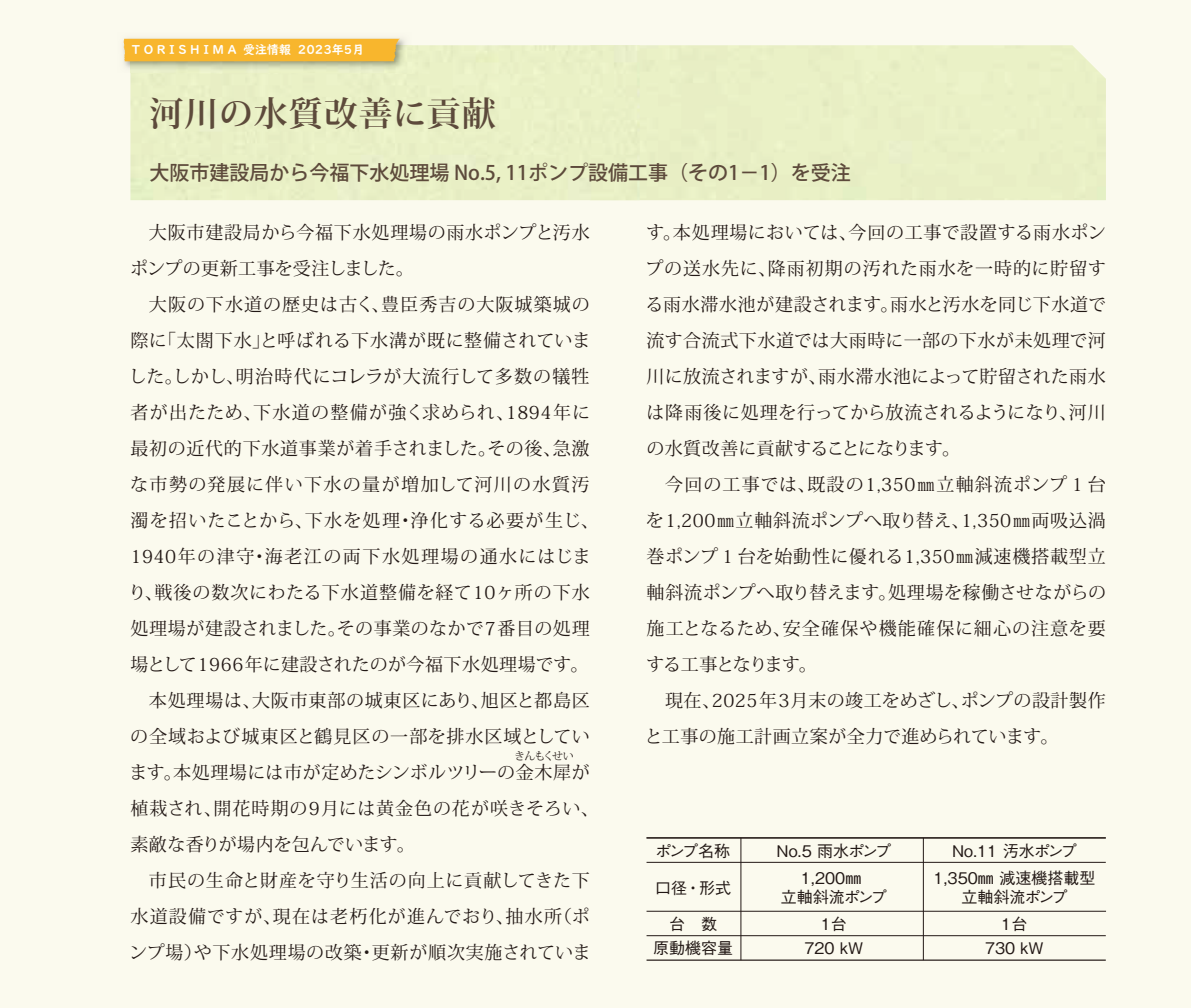
<style>
.page{position:relative;width:1191px;height:1008px;background:#fbfaee}
.page>*{position:absolute;margin:0;border:0;box-sizing:border-box;transform-origin:0 0}
.t1{font:700 34px "Koz Min Pr 6 N";letter-spacing:.03em;color:#5d4a3b}
.t2{font:500 20px "Koz Go Pr 6 N";color:#5d4a3b}
.t3{font:18px/36px "Koz Min Pr 6 N";letter-spacing:.035em;color:#221815}
.t4{font:18px "Koz Min Pr 6 N";letter-spacing:.07em;color:#221815}
.t5{font:18px "Koz Min Pr 6 N";letter-spacing:.06em;color:#221815}
.t6{font:18px "Koz Min Pr 6 N";letter-spacing:.065em;color:#221815}
.t7{font:18px "Koz Min Pr 6 N";letter-spacing:.08em;color:#221815}
.t8{font:18px "Koz Min Pr 6 N";letter-spacing:.015em;color:#221815}
.t9{font:18px "Koz Min Pr 6 N";letter-spacing:.01em;color:#221815}
.t10{font:500 16px/27.2px "Gothic BBB Pro";color:#221815;text-align:center}
.t11{font:12px "UD Digi Kyokasho NK B";color:#fff}
.t12{font:11px "Koz Min Pr 6 N";letter-spacing:-.1em;color:#221815}
</style>
<div class="page">
<div style="left:639px;top:45px;width:467px;height:155px;background:#eaf1c6"></div>
<div style="left:130px;top:45px;width:509px;height:155px;background:#eaf1c6"></div>
<img style="left:118px;top:33px;width:293px;height:40px">
<img style="left:130px;top:45px;width:281px;height:28px">
<div style="left:123px;top:39px;width:277px;height:22px;background:#f8b62d"></div>
<hr style="left:646px;top:911px;width:460px;height:1px;background:#221815">
<hr style="left:646px;top:862px;width:459px;height:1px;background:#221815">
<hr style="left:646px;top:837px;width:459px;height:1px;background:#221815">
<hr style="left:646px;top:935px;width:459px;height:1px;background:#221815">
<hr style="left:646px;top:959px;width:459px;height:1px;background:#221815">
<hr style="left:740px;top:838px;width:1px;height:122px;background:#221815">
<hr style="left:923px;top:838px;width:1px;height:122px;background:#221815">
<p class="t11" style="left:132px;top:43px;width:234px">T O R I S H I M A　受注情報　2023年5月</p>
<h1 class="t1" style="left:149px;top:94px;width:348px">河川の水質改善に貢献</h1>
<p class="t2" style="left:149px;top:161px;width:702px">大阪市建設局から今福下水処理場 No.5, 11ポンプ設備工事（その1－1）を受注</p>
<p class="t3" style="left:130px;top:214px;width:461px;text-indent:19px">大阪市建設局から今福下水処理場の雨水ポンプと汚水ポンプの更新工事を受注しました。</p>
<p class="t5" style="left:149px;top:294px;width:442px">大阪の下水道の歴史は古く、豊臣秀吉の大阪城築城の</p>
<p class="t3" style="left:130px;top:322px;width:461px">際に「太閤下水」と呼ばれる下水溝が既に整備されていま</p>
<p class="t5" style="left:129px;top:366px;width:462px">した。しかし、明治時代にコレラが大流行して多数の犠牲</p>
<p class="t6" style="left:130px;top:402px;width:461px">者が出たため、下水道の整備が強く求められ、1894年に</p>
<p class="t3" style="left:130px;top:430px;width:460px">最初の近代的下水道事業が着手されました。その後、急激</p>
<p class="t4" style="left:130px;top:474px;width:461px">な市勢の発展に伴い下水の量が増加して河川の水質汚</p>
<p class="t4" style="left:130px;top:510px;width:470px">濁を招いたことから、下水を処理・浄化する必要が生じ、</p>
<p class="t7" style="left:130px;top:546px;width:462px">1940年の津守・海老江の両下水処理場の通水にはじま</p>
<p class="t3" style="left:128px;top:574px;width:463px">り、戦後の数次にわたる下水道整備を経て10ヶ所の下水</p>
<p class="t3" style="left:130px;top:610px;width:461px">処理場が建設されました。その事業のなかで7番目の処理</p>
<p class="t3" style="left:130px;top:646px;width:459px">場として1966年に建設されたのが今福下水処理場です。</p>
<p class="t3" style="left:149px;top:682px;width:442px">本処理場は、大阪市東部の城東区にあり、旭区と都島区</p>
<p class="t3" style="left:130px;top:718px;width:461px">の全域および城東区と鶴見区の一部を排水区域としてい</p>
<p class="t8" style="left:129px;top:762px;width:462px">ます。本処理場には市が定めたシンボルツリーの金木犀が</p>
<p class="t3" style="left:130px;top:790px;width:470px">植栽され、開花時期の9月には黄金色の花が咲きそろい、</p>
<p class="t9" style="left:130px;top:834px;width:286px">素敵な香りが場内を包んでいます。</p>
<p class="t3" style="left:149px;top:862px;width:442px">市民の生命と財産を守り生活の向上に貢献してきた下</p>
<p class="t4" style="left:130px;top:906px;width:461px">水道設備ですが、現在は老朽化が進んでおり、抽水所（ポ</p>
<p class="t3" style="left:129px;top:934px;width:463px">ンプ場）や下水処理場の改築・更新が順次実施されていま</p>
<p class="t12" style="left:514px;top:750px;width:61px">きんもくせい</p>
<p class="t3" style="left:645px;top:214px;width:462px;text-align:justify">す。本処理場においては、今回の工事で設置する雨水ポンプの送水先に、降雨初期の汚れた雨水を一時的に貯留する雨水滞水池が建設されます。雨水と汚水を同じ下水道で流す合流式下水道では大雨時に一部の下水が未処理で河川に放流されますが、雨水滞水池によって貯留された雨水は降雨後に処理を行ってから放流されるようになり、河川の水質改善に貢献することになります。</p>
<p class="t3" style="left:646px;top:466px;width:461px;text-align:justify;text-indent:19px">今回の工事では、既設の1,350㎜立軸斜流ポンプ１台を1,200㎜立軸斜流ポンプへ取り替え、1,350㎜両吸込渦巻ポンプ１台を始動性に優れる1,350㎜減速機搭載型立軸斜流ポンプへ取り替えます。処理場を稼働させながらの施工となるため、安全確保や機能確保に細心の注意を要する工事となります。</p>
<p class="t3" style="left:644px;top:682px;width:463px;text-indent:21px">現在、2025年3月末の竣工をめざし、ポンプの設計製作と工事の施工計画立案が全力で進められています。</p>
<p class="t10" style="left:655px;top:835px;width:76px">ポンプ名称</p>
<p class="t10" style="left:655px;top:872px;width:77px">口径・形式</p>
<p class="t10" style="left:653px;top:909px;width:81px;line-height:24.4px">台　数<br>原動機容量</p>
<p class="t10" style="left:776px;top:835px;width:116px">No.5 雨水ポンプ<br>1,200㎜</p>
<p class="t10" style="left:781px;top:881px;width:108px">立軸斜流ポンプ<br>1台</p>
<p class="t10" style="left:804px;top:932px;width:60px">720 kW</p>
<p class="t10" style="left:933px;top:835px;width:163px">No.11 汚水ポンプ<br>1,350㎜ 減速機搭載型</p>
<p class="t10" style="left:961px;top:881px;width:108px">立軸斜流ポンプ<br>1台</p>
<p class="t10" style="left:985px;top:932px;width:60px">730 kW</p>
</div>
